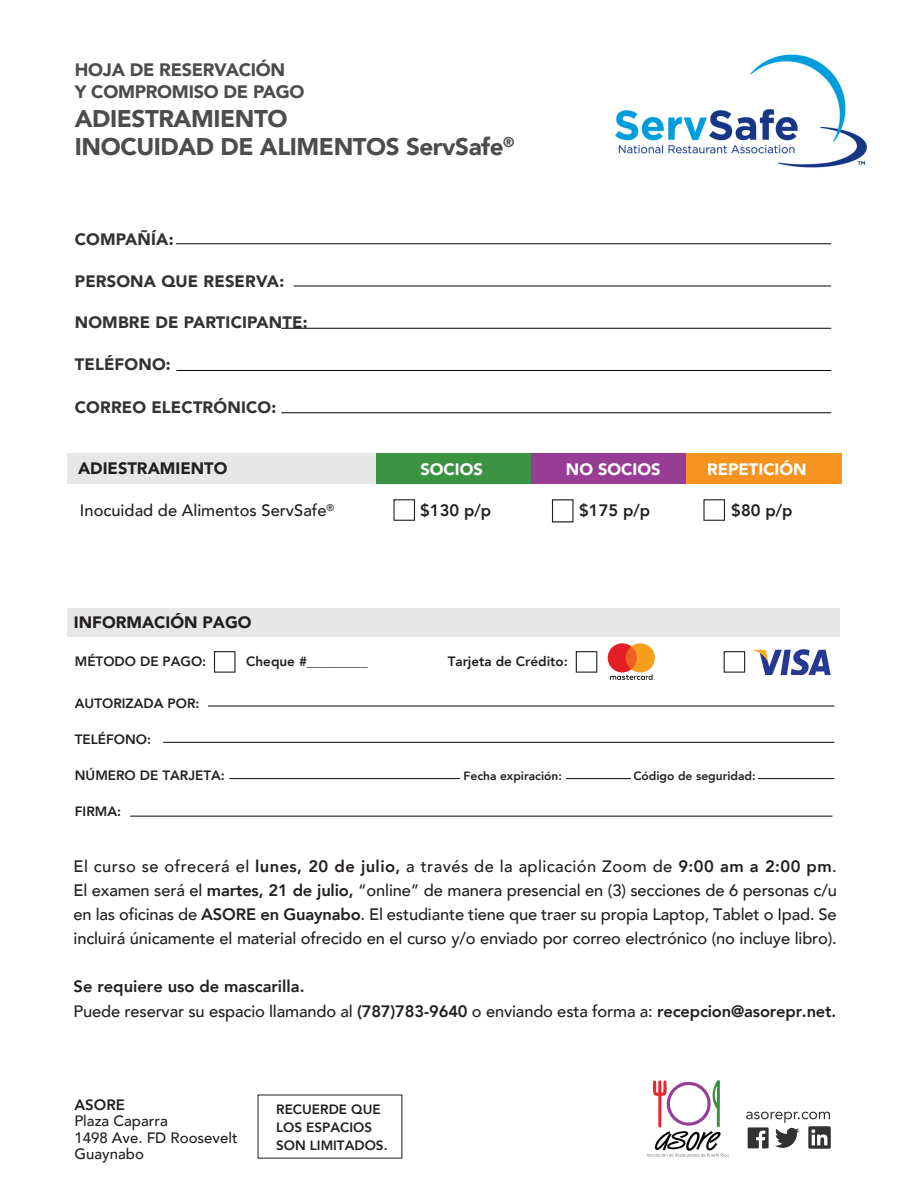
<style>
.page{position:relative;width:918px;height:1188px;background:#fff}
.page>*{position:absolute;margin:0;border:0;box-sizing:border-box;transform-origin:0 0}
.t1{font:900 24.15px/28.3px "Avenir";letter-spacing:-.02em;color:#4c4c4c}
.t2{font:900 18px/22.5px "Avenir";letter-spacing:-.015em;color:#4c4c4c}
.t3{font:500 16.5px/24px "Avenir";letter-spacing:-.01em;color:#231f20;text-align:justify}
.t4{font:800 16.5px/24px "Avenir";color:#231f20}
.t5{font:900 16.5px "Avenir";letter-spacing:.01em;color:#313232}
.t6{font:900 16.5px "Avenir";color:#231f20}
.t7{font:900 16.5px "Avenir";color:#fff}
.t8{font:500 15px/16.5px "Avenir";color:#231f20}
.t9{font:800 15px "Avenir";color:#231f20}
.t10{font:800 13.5px/18px "Avenir";color:#231f20}
.t11{font:800 12px "Avenir";color:#231f20}
.s1{font-weight:800}
.s2{font-weight:500}
</style>
<div class="page">
<div style="left:68px;top:453px;width:772px;height:31px;background:#e6e7e6"></div>
<div style="left:376px;top:453px;width:155px;height:30px;background:#3a9343"></div>
<div style="left:531px;top:453px;width:155px;height:30px;background:#973d96"></div>
<div style="left:687px;top:453px;width:155px;height:30px;background:#f79321"></div>
<hr style="left:229px;top:778px;width:605px;height:1px;background:#040503">
<div style="left:460px;top:764px;width:106px;height:19px;background:#fff"></div>
<div style="left:631px;top:763px;width:126px;height:19px;background:#fff"></div>
<img style="left:607px;top:643px;width:48px;height:37px">
<img style="left:754px;top:650px;width:77px;height:25px">
<svg style="left:214px;top:651px;width:22px;height:22px"></svg>
<svg style="left:576px;top:651px;width:21px;height:22px"></svg>
<svg style="left:724px;top:651px;width:21px;height:22px"></svg>
<hr style="left:208px;top:706px;width:626px;height:1px;background:#040503">
<hr style="left:163px;top:742px;width:671px;height:1px;background:#040503">
<div style="left:68px;top:609px;width:772px;height:28px;background:#e6e7e6"></div>
<hr style="left:281px;top:328px;width:550px;height:1px;background:#040503">
<svg style="left:746px;top:1112px;width:85px;height:37px"></svg>
<svg style="left:647px;top:1080px;width:82px;height:77px"></svg>
<hr style="left:176px;top:243px;width:655px;height:1px;background:#040503">
<hr style="left:294px;top:286px;width:537px;height:1px;background:#040503">
<hr style="left:176px;top:370px;width:655px;height:1px;background:#040503">
<svg style="left:552px;top:499px;width:22px;height:24px"></svg>
<svg style="left:703px;top:499px;width:22px;height:22px"></svg>
<hr style="left:281px;top:413px;width:550px;height:1px;background:#040503">
<hr style="left:130px;top:816px;width:702px;height:1px;background:#040503">
<svg style="left:393px;top:499px;width:22px;height:22px"></svg>
<img style="left:615px;top:54px;width:252px;height:114px">
<p class="t2" style="left:75px;top:58px;width:231px">HOJA DE RESERVACIÓN<br>Y COMPROMISO DE PAGO</p>
<h1 class="t1" style="left:75px;top:103px;width:441px">ADIESTRAMIENTO<br>INOCUIDAD DE ALIMENTOS ServSafe<sup>®</sup></h1>
<p class="t5" style="left:75px;top:225px;width:100px">COMPAÑÍA:</p>
<p class="t5" style="left:75px;top:267px;width:211px">PERSONA QUE RESERVA:</p>
<p class="t5" style="left:75px;top:309px;width:234px">NOMBRE DE PARTICIPANTE:</p>
<p class="t5" style="left:75px;top:351px;width:98px">TELÉFONO:</p>
<p class="t5" style="left:75px;top:393px;width:203px">CORREO ELECTRÓNICO:</p>
<p class="t6" style="left:78px;top:454px;width:151px">ADIESTRAMIENTO</p>
<p class="t7" style="left:420px;top:455px;width:64px">SOCIOS</p>
<p class="t7" style="left:566px;top:455px;width:96px">NO SOCIOS</p>
<p class="t7" style="left:707px;top:455px;width:101px">REPETICIÓN</p>
<p class="t3" style="left:80px;top:498px;width:256px">Inocuidad de Alimentos ServSafe<sup>®</sup></p>
<p class="t4" style="left:420px;top:499px;width:73px">$130 p/p</p>
<p class="t4" style="left:579px;top:499px;width:73px">$175 p/p</p>
<p class="t4" style="left:731px;top:499px;width:63px">$80 p/p</p>
<p class="t6" style="left:74px;top:608px;width:179px">INFORMACIÓN PAGO</p>
<p class="t10" style="left:75px;top:652px;width:133px">MÉTODO DE PAGO:</p>
<p class="t10" style="left:246px;top:652px;width:123px">Cheque #_________</p>
<p class="t10" style="left:448px;top:652px;width:122px">Tarjeta de Crédito:</p>
<p class="t10" style="left:75px;top:694px;width:126px">AUTORIZADA POR:</p>
<p class="t10" style="left:75px;top:730px;width:78px">TELÉFONO:</p>
<p class="t10" style="left:75px;top:766px;width:151px">NÚMERO DE TARJETA:</p>
<p class="t11" style="left:464px;top:766px;width:100px">Fecha expiración:</p>
<p class="t11" style="left:633px;top:766px;width:124px">Código de seguridad:</p>
<p class="t10" style="left:75px;top:802px;width:48px">FIRMA:</p>
<p class="t3" style="left:74px;top:854px;width:765px">El curso se ofrecerá el <span class="s1">lunes, 20 de julio,</span> a través de la aplicación Zoom de <span class="s1">9:00 am a 2:00 pm</span>.<br>El examen será el <span class="s1">martes, 21 de julio,</span> “online” de manera presencial en (3) secciones de 6 personas c/u en las oficinas de <span class="s1">ASORE en Guaynabo</span>. El estudiante tiene que traer su propia Laptop, Tablet o Ipad. Se incluirá únicamente el material ofrecido en el curso y/o enviado por correo electrónico (no incluye libro).</p>
<p class="t4" style="left:74px;top:975px;width:764px">Se requiere uso de mascarilla.<br><span class="s2">Puede reservar su espacio llamando al</span> (787)783-9640 <span class="s2">o enviando esta forma a:</span> recepcion@asorepr.net.</p>
<p class="t9" style="left:74px;top:1093px;width:52px">ASORE</p>
<p class="t8" style="left:74px;top:1112px;width:165px">Plaza Caparra<br>1498 Ave. FD Roosevelt<br>Guaynabo</p>
<p class="t10" style="left:276px;top:1100px;width:113px">RECUERDE QUE<br>LOS ESPACIOS<br>SON LIMITADOS.</p>
</div>
